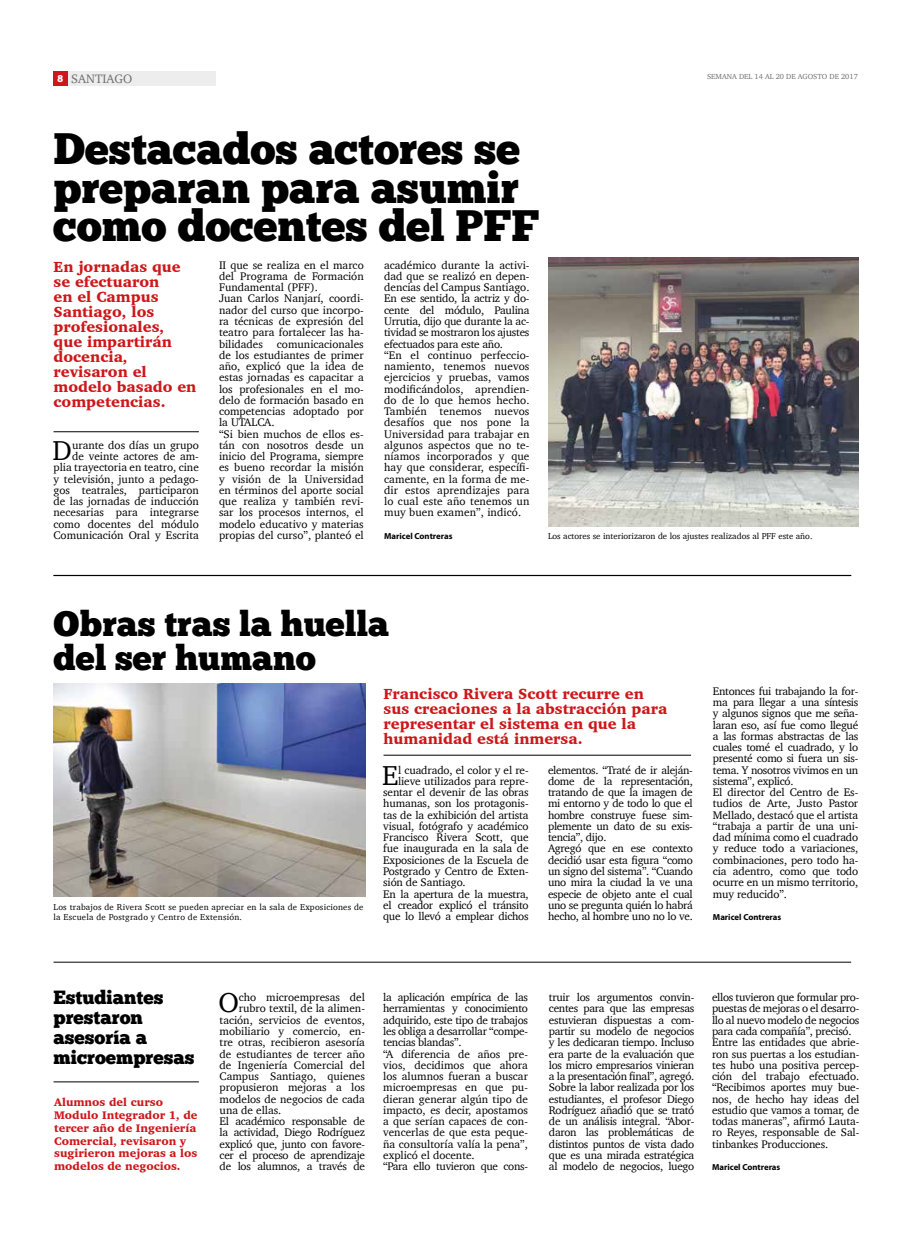
<style>
.page{position:relative;width:904px;height:1241px;background:#fff}
.page>*{position:absolute;margin:0;border:0;box-sizing:border-box;transform-origin:0 0}
.t1{font:43.75px/38.8px "Chunk Five Ex";color:#000}
.t2{font:35px/33.8px "Chunk Five Ex";color:#000}
.t3{font:28px "Charter";color:#000}
.t4{font:19px/20px "Chunk Five Ex";color:#000}
.t5{font:900 15px/15px "Charter";color:#cd171a}
.t6{font:12.5px "Charter";color:#706f6f}
.t7{font:11.25px/11.2px "Charter";letter-spacing:-.01em;color:#000}
.t8{font:11.25px/11.2px "Charter";letter-spacing:.01em;color:#000}
.t9{font:900 11.25px/12.8px "Charter";color:#cd171a}
.t10{font:8.75px/10.5px "Charter";letter-spacing:.025em;color:#000}
.t11{font:8.75px "Charter";color:#000}
.t12{font:700 8.75px "Myriad Pro";color:#000}
.t13{font:7.5px "Charter";color:#706f6f}
.s1{font-family:"Chunk Five Ex";font-size:10px;color:#fff}
</style>
<div class="page">
<div style="left:53px;top:71px;width:15px;height:15px;background:#cd171a"></div>
<div style="left:69px;top:71px;width:147px;height:15px;background:#ededed"></div>
<hr style="left:54px;top:431px;width:145px;height:1px;background:#000">
<hr style="left:54px;top:1081px;width:145px;height:1px;background:#000">
<hr style="left:54px;top:575px;width:797px;height:1px;background:#000">
<hr style="left:54px;top:961px;width:797px;height:1px;background:#000">
<img style="left:548px;top:258px;width:310px;height:268px">
<img style="left:54px;top:683px;width:312px;height:213px">
<hr style="left:383px;top:754px;width:308px;height:1px;background:#000">
<p class="t6" style="left:58px;top:68px;width:76px"><span class="s1">8</span> SANTIAGO</p>
<p class="t13" style="left:707px;top:70px;width:152px">SEMANA DEL 14 AL 20 DE AGOSTO DE 2017</p>
<h1 class="t1" style="left:54px;top:128px;width:487px">Destacados actores se preparan para asumir como docentes del PFF</h1>
<h3 class="t5" style="left:54px;top:259px;width:144px">En jornadas que se efectuaron<br>en el Campus<br>Santiago, los profesionales, que impartirán docencia, revisaron el modelo basado en competencias.</h3>
<p class="t7" style="left:54px;top:439px;width:147px;text-align:right">urante dos días un grupo<br>de veinte actores de am&shy;plia trayectoria en teatro, cine y televisión, junto a pedago&shy;gos teatrales, participaron de las jornadas de inducción necesarias para integrarse como docentes del módulo<br>Comunicación Oral y Escrita</p>
<h3 class="t3" style="left:53px;top:426px;width:21px">D</h3>
<p class="t7" style="left:219px;top:259px;width:146px">II que se realiza en el marco del Programa de Formación<br>Fundamental (PFF).<br>Juan Carlos Nanjarí, coordi&shy;nador del curso que incorpo&shy;ra técnicas de expresión del teatro para fortalecer las ha&shy;bilidades comunicacionales de los estudiantes de primer año, explicó que la idea de estas jornadas es capacitar a los profesionales en el mo&shy;delo de formación basado en competencias adoptado por la UTALCA.<br>“Si bien muchos de ellos es&shy;tán con nosotros desde un inicio del Programa, siempre es bueno recordar la misión y visión de la Universidad en términos del aporte social que realiza y también revi&shy;sar los procesos internos, el modelo educativo y materias propias del curso”, planteó el</p>
<p class="t8" style="left:384px;top:259px;width:147px">académico durante la activi&shy;dad que se realizó en depen&shy;dencias del Campus Santiago.<br>En ese sentido, la actriz y do&shy;cente del módulo, Paulina<br>Urrutia, dijo que durante la ac&shy;tividad se mostraron los ajustes efectuados para este año.<br>“En el continuo perfeccio&shy;namiento, tenemos nuevos ejercicios y pruebas, vamos modificándolos, aprendien&shy;do de lo que hemos hecho.<br>También tenemos nuevos desafíos que nos pone la<br>Universidad para trabajar en algunos aspectos que no te&shy;níamos incorporados y que hay que considerar, específi&shy;camente, en la forma de me&shy;dir estos aprendizajes para lo cual este año tenemos un muy buen examen”, indicó.</p>
<p class="t12" style="left:384px;top:530px;width:70px">Maricel Contreras</p>
<p class="t11" style="left:548px;top:528px;width:266px">Los actores se interiorizaron de los ajustes realizados al PFF este año.</p>
<h2 class="t2" style="left:54px;top:606px;width:337px">Obras tras la huella del ser humano</h2>
<p class="t10" style="left:54px;top:901px;width:311px">Los trabajos de Rivera Scott se pueden apreciar en la sala de Exposiciones de la Escuela de Postgrado y Centro de Extensión.</p>
<h3 class="t5" style="left:383px;top:685px;width:285px">Francisco Rivera Scott recurre en sus creaciones a la abstracción para representar el sistema en que la humanidad está inmersa.</h3>
<h3 class="t3" style="left:382px;top:751px;width:18px">E</h3>
<p class="t7" style="left:398px;top:764px;width:132px">l cuadrado, el color y el re-</p>
<p class="t7" style="left:398px;top:775px;width:132px">lieve utilizados para repre-</p>
<p class="t7" style="left:383px;top:786px;width:147px">sentar el devenir de las obras</p>
<p class="t7" style="left:383px;top:797px;width:147px">humanas, son los protagonis-</p>
<p class="t7" style="left:383px;top:809px;width:147px">tas de la exhibición del artista</p>
<p class="t7" style="left:383px;top:820px;width:147px">visual, fotógrafo y académico</p>
<p class="t7" style="left:383px;top:831px;width:147px">Francisco Rivera Scott, que</p>
<p class="t7" style="left:383px;top:842px;width:147px">fue inaugurada en la sala de</p>
<p class="t7" style="left:383px;top:854px;width:147px">Exposiciones de la Escuela de</p>
<p class="t7" style="left:383px;top:865px;width:147px">Postgrado y Centro de Exten-</p>
<p class="t7" style="left:383px;top:876px;width:84px">sión de Santiago.</p>
<p class="t7" style="left:383px;top:887px;width:147px">En la apertura de la muestra,</p>
<p class="t7" style="left:383px;top:899px;width:147px">el creador explicó el tránsito</p>
<p class="t7" style="left:383px;top:910px;width:147px">que lo llevó a emplear dichos</p>
<p class="t7" style="left:548px;top:764px;width:146px">elementos. “Traté de ir aleján&shy;dome de la representación, tratando de que la imagen de mi entorno y de todo lo que el hombre construye fuese sim&shy;plemente un dato de su exis&shy;tencia”, dijo.<br>Agregó que en ese contexto decidió usar esta figura “como un signo del sistema”. “Cuando uno mira la ciudad la ve una especie de objeto ante el cual uno se pregunta quién lo habrá hecho, al hombre uno no lo ve.</p>
<p class="t7" style="left:713px;top:685px;width:147px">Entonces fui trabajando la for&shy;ma para llegar a una síntesis y algunos signos que me seña&shy;laran eso, así fue como llegué a las formas abstractas de las cuales tomé el cuadrado, y lo presenté como si fuera un sis&shy;tema. Y nosotros vivimos en un sistema”, explicó.<br>El director del Centro de Es&shy;tudios de Arte, Justo Pastor<br>Mellado, destacó que el artista “trabaja a partir de una uni&shy;dad mínima como el cuadrado y reduce todo a variaciones, combinaciones, pero todo ha&shy;cia adentro, como que todo ocurre en un mismo territorio, muy reducido”.</p>
<p class="t12" style="left:713px;top:911px;width:70px">Maricel Contreras</p>
<h3 class="t4" style="left:54px;top:986px;width:142px">Estudiantes prestaron asesoría a microempresas</h3>
<h3 class="t3" style="left:218px;top:978px;width:22px">O</h3>
<p class="t7" style="left:239px;top:991px;width:127px">cho microempresas del</p>
<p class="t7" style="left:239px;top:1002px;width:127px">rubro textil, de la alimen-</p>
<p class="t7" style="left:219px;top:1013px;width:147px">tación, servicios de eventos,</p>
<p class="t7" style="left:219px;top:1025px;width:147px">mobiliario y comercio, en-</p>
<p class="t7" style="left:219px;top:1036px;width:147px">tre otras, recibieron asesoría</p>
<p class="t7" style="left:219px;top:1047px;width:147px">de estudiantes de tercer año</p>
<p class="t7" style="left:219px;top:1058px;width:147px">de Ingeniería Comercial del</p>
<p class="t7" style="left:219px;top:1070px;width:147px">Campus Santiago, quienes</p>
<p class="t7" style="left:219px;top:1081px;width:147px">propusieron mejoras a los</p>
<p class="t7" style="left:219px;top:1092px;width:147px">modelos de negocios de cada</p>
<p class="t7" style="left:219px;top:1103px;width:63px">una de ellas.</p>
<p class="t7" style="left:219px;top:1115px;width:147px">El académico responsable de</p>
<p class="t7" style="left:219px;top:1126px;width:147px">la actividad, Diego Rodríguez</p>
<p class="t7" style="left:219px;top:1137px;width:147px">explicó que, junto con favore-</p>
<p class="t7" style="left:219px;top:1148px;width:147px">cer el proceso de aprendizaje</p>
<p class="t7" style="left:219px;top:1160px;width:147px">de los alumnos, a través de</p>
<p class="t9" style="left:54px;top:1095px;width:145px">Alumnos del curso<br>Modulo Integrador 1, de tercer año de Ingeniería<br>Comercial, revisaron y sugirieron mejoras a los modelos de negocios.</p>
<p class="t7" style="left:383px;top:991px;width:146px">la aplicación empírica de las herramientas y conocimiento adquirido, este tipo de trabajos les obliga a desarrollar “compe&shy;tencias blandas”.<br>“A diferencia de años pre&shy;vios, decidimos que ahora los alumnos fueran a buscar microempresas en que pu&shy;dieran generar algún tipo de impacto, es decir, apostamos a que serían capaces de con&shy;vencerlas de que esta peque&shy;ña consultoría valía la pena”, explicó el docente.<br>“Para ello tuvieron que cons-</p>
<p class="t7" style="left:549px;top:991px;width:147px;text-align:justify">truir los argumentos convin&shy;centes para que las empresas estuvieran dispuestas a com&shy;partir su modelo de negocios y les dedicaran tiempo. Incluso era parte de la evaluación que los micro empresarios vinieran a la presentación final”, agregó.<br>Sobre la labor realizada por los estudiantes, el profesor Diego Rodríguez añadió que se trató de un análisis integral. “Abor&shy;daron las problemáticas de distintos puntos de vista dado que es una mirada estratégica al modelo de negocios, luego</p>
<p class="t7" style="left:712px;top:991px;width:149px">ellos tuvieron que formular pro&shy;puestas de mejoras o el desarro&shy;llo al nuevo modelo de negocios para cada compañía”, precisó.<br>Entre las entidades que abrie&shy;ron sus puertas a los estudian&shy;tes hubo una positiva percep&shy;ción del trabajo efectuado. “Recibimos aportes muy bue&shy;nos, de hecho hay ideas del estudio que vamos a tomar, de todas maneras”, afirmó Lauta&shy;ro Reyes, responsable de Sal&shy;tinbankes Producciones.</p>
<p class="t12" style="left:712px;top:1161px;width:70px">Maricel Contreras</p>
</div>
